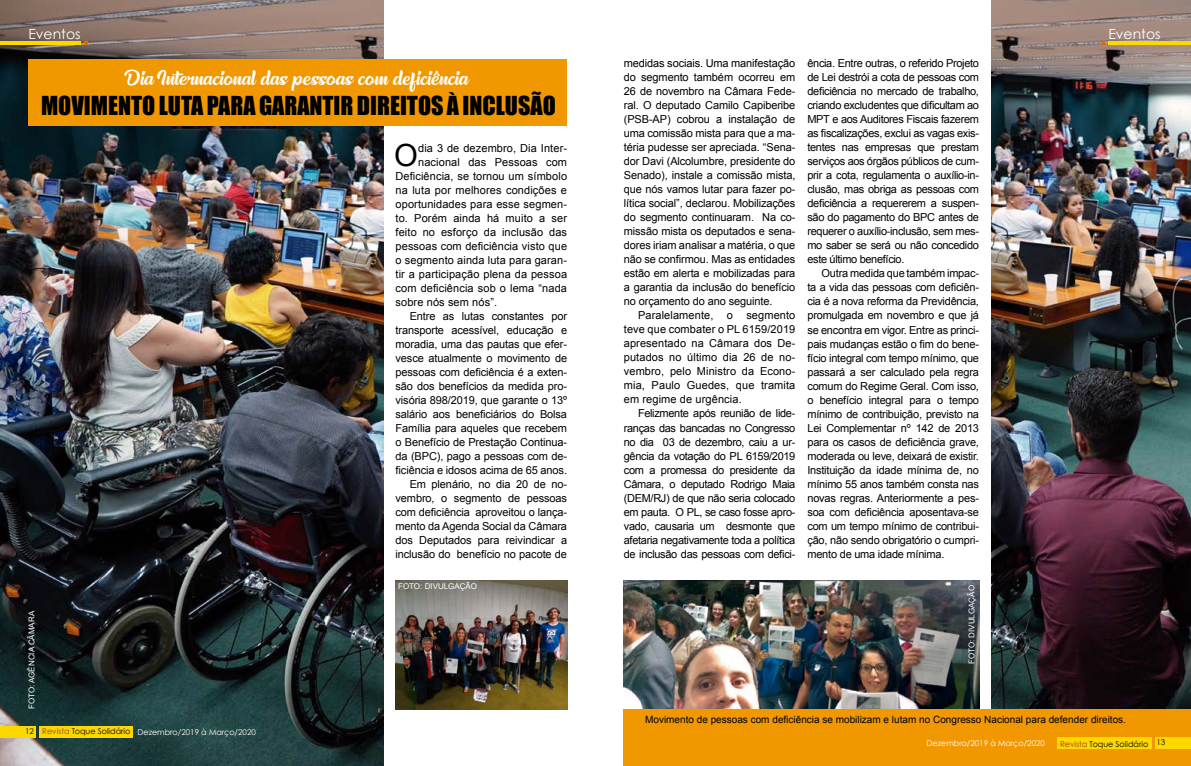
<style>
.page{position:relative;width:1191px;height:766px;background:#fff}
.page>*{position:absolute;margin:0;border:0;box-sizing:border-box;transform-origin:0 0}
.t1{font:30.6px "Arial";color:#000}
.t2{font:24px "Impact";color:#000}
.t3{font:18px "Realistica";color:#fff}
.t4{font:15.1px "Realistica";color:#fff}
.t5{font:14px "Century Gothic";color:#fff}
.t6{font:11px/14px "Arial";letter-spacing:-.01em;color:#000;text-align:justify}
.t7{font:11px "Arial";letter-spacing:.01em;color:#000}
.t8{font:10px "Arial";color:#000}
.t9{font:8px "Century Gothic";color:#fff}
.t10{font:8px "Arial";color:#fff}
.t11{font:8px "Century Gothic";color:#010200}
.s1{color:#010200}
.s2{color:#a33c25}
</style>
<div class="page">
<img style="left:0;top:0;width:383px;height:765px">
<img style="left:991px;top:0;width:200px;height:709px">
<img style="left:395px;top:580px;width:172px;height:129px">
<div style="left:28px;top:59px;width:539px;height:67px;background:#f19800"></div>
<div style="left:623px;top:709px;width:568px;height:56px;background:#f19800"></div>
<img style="left:623px;top:580px;width:356px;height:128px">
<hr style="left:0;top:41px;width:81px;height:3px;background:#fdd700">
<div style="left:0;top:726px;width:35px;height:11px;background:#fdd700"></div>
<div style="left:40px;top:726px;width:93px;height:11px;background:#fdd700"></div>
<hr style="left:1108px;top:41px;width:83px;height:3px;background:#fdd700">
<svg style="left:1101px;top:41px;width:4px;height:3px"></svg>
<div style="left:1057px;top:737px;width:94px;height:11px;background:#fdd700"></div>
<div style="left:1155px;top:737px;width:36px;height:11px;background:#fdd700"></div>
<p class="t5" style="left:28px;top:25px;width:54px">Eventos</p>
<h3 class="t3" style="left:128px;top:65px;width:343px">Dia Internacional das pessoas com deficiencia</h3>
<h3 class="t4" style="left:424px;top:78px;width:9px;rotate:-90deg">&gt;</h3>
<h2 class="t2" style="left:41px;top:87px;width:516px">MOVIMENTO LUTA PARA GARANTIR DIREITOS À INCLUSÃO</h2>
<h1 class="t1" style="left:394px;top:135px;width:25px">O</h1>
<p class="t7" style="left:418px;top:140px;width:150px">dia 3 de dezembro, Dia Inter-</p>
<p class="t7" style="left:418px;top:154px;width:150px">nacional das Pessoas com</p>
<p class="t7" style="left:395px;top:168px;width:173px">Deficiência, se tornou um símbolo</p>
<p class="t7" style="left:395px;top:182px;width:173px">na luta por melhores condições e</p>
<p class="t7" style="left:395px;top:196px;width:173px">oportunidades para esse segmen-</p>
<p class="t7" style="left:395px;top:210px;width:173px">to. Porém ainda há muito a ser</p>
<p class="t7" style="left:395px;top:224px;width:173px">feito no esforço da inclusão das</p>
<p class="t7" style="left:395px;top:238px;width:173px">pessoas com deficiência visto que</p>
<p class="t7" style="left:395px;top:252px;width:173px">o segmento ainda luta para garan-</p>
<p class="t7" style="left:395px;top:266px;width:173px">tir a participação plena da pessoa</p>
<p class="t7" style="left:395px;top:280px;width:173px">com deficiência sob o lema “nada</p>
<p class="t7" style="left:395px;top:294px;width:103px">sobre nós sem nós”.</p>
<p class="t6" style="left:410px;top:309px;width:159px">Entre as lutas constantes por</p>
<p class="t6" style="left:395px;top:323px;width:173px">transporte acessível, educação e</p>
<p class="t6" style="left:395px;top:337px;width:173px">moradia, uma das pautas que efer-</p>
<p class="t6" style="left:395px;top:351px;width:173px">vesce atualmente o movimento de</p>
<p class="t6" style="left:395px;top:365px;width:173px">pessoas com deficiência é a exten-</p>
<p class="t6" style="left:395px;top:379px;width:173px">são dos benefícios da medida pro-</p>
<p class="t6" style="left:395px;top:393px;width:173px">visória 898/2019, que garante o 13º</p>
<p class="t6" style="left:395px;top:407px;width:173px">salário aos beneficiários do Bolsa</p>
<p class="t6" style="left:395px;top:421px;width:173px">Família para aqueles que recebem</p>
<p class="t6" style="left:395px;top:435px;width:173px">o Benefício de Prestação Continua-</p>
<p class="t6" style="left:395px;top:449px;width:173px">da (BPC), pago a pessoas com de-</p>
<p class="t6" style="left:395px;top:463px;width:173px">ficiência e idosos acima de 65 anos.</p>
<p class="t6" style="left:410px;top:477px;width:159px">Em plenário, no dia 20 de no-</p>
<p class="t6" style="left:395px;top:491px;width:173px">vembro, o segmento de pessoas</p>
<p class="t6" style="left:395px;top:505px;width:173px">com deficiência aproveitou o lança-</p>
<p class="t6" style="left:395px;top:519px;width:173px">mento da Agenda Social da Câmara</p>
<p class="t6" style="left:395px;top:533px;width:173px">dos Deputados para reivindicar a</p>
<p class="t6" style="left:395px;top:547px;width:173px">inclusão do benefício no pacote de</p>
<p class="t6" style="left:624px;top:56px;width:173px">medidas sociais. Uma manifestação do segmento também ocorreu em 26 de novembro na Câmara Fede&shy;ral. O deputado Camilo Capiberibe (PSB-AP) cobrou a instalação de uma comissão mista para que a ma&shy;téria pudesse ser apreciada. “Sena&shy;dor Davi (Alcolumbre, presidente do Senado), instale a comissão mista, que nós vamos lutar para fazer po&shy;lítica social”, declarou. Mobilizações do segmento continuaram. Na co&shy;missão mista os deputados e sena&shy;dores iriam analisar a matéria, o que não se confirmou. Mas as entidades estão em alerta e mobilizadas para a garantia da inclusão do benefício no orçamento do ano seguinte.</p>
<p class="t6" style="left:624px;top:308px;width:173px;text-indent:14px">Paralelamente, o segmento teve que combater o PL 6159/2019 apresentado na Câmara dos De&shy;putados no último dia 26 de no&shy;vembro, pelo Ministro da Econo&shy;mia, Paulo Guedes, que tramita em regime de urgência.</p>
<p class="t6" style="left:624px;top:406px;width:173px;text-indent:14px">Felizmente após reunião de lide&shy;ranças das bancadas no Congresso no dia 03 de dezembro, caiu a ur&shy;gência da votação do PL 6159/2019 com a promessa do presidente da Câmara, o deputado Rodrigo Maia (DEM/RJ) de que não seria colocado em pauta. O PL, se caso fosse apro&shy;vado, causaria um desmonte que afetaria negativamente toda a política de inclusão das pessoas com defici-</p>
<p class="t6" style="left:807px;top:56px;width:173px">ência. Entre outras, o referido Projeto de Lei destrói a cota de pessoas com deficiência no mercado de trabalho, criando excludentes que dificultam ao MPT e aos Auditores Fiscais fazerem as fiscalizações, exclui as vagas exis&shy;tentes nas empresas que prestam serviços aos órgãos públicos de cum&shy;prir a cota, regulamenta o auxílio-in&shy;clusão, mas obriga as pessoas com deficiência a requererem a suspen&shy;são do pagamento do BPC antes de requerer o auxílio-inclusão, sem mes&shy;mo saber se será ou não concedido este último benefício.</p>
<p class="t6" style="left:807px;top:266px;width:173px;text-indent:14px">Outra medida que também impac&shy;ta a vida das pessoas com deficiên&shy;cia é a nova reforma da Previdência, promulgada em novembro e que já se encontra em vigor. Entre as princi&shy;pais mudanças estão o fim do bene&shy;fício integral com tempo mínimo, que passará a ser calculado pela regra comum do Regime Geral. Com isso, o benefício integral para o tempo mínimo de contribuição, previsto na Lei Complementar nº 142 de 2013 para os casos de deficiência grave, moderada ou leve, deixará de existir.<br>Instituição da idade mínima de, no mínimo 55 anos também consta nas novas regras. Anteriormente a pes&shy;soa com deficiência aposentava-se com um tempo mínimo de contribui&shy;ção, não sendo obrigatório o cumpri&shy;mento de uma idade mínima.</p>
<p class="t10" style="left:26px;top:709px;width:100px;rotate:-90deg">FOTO: AGÊNCIA CÂMARA</p>
<p class="t10" style="left:398px;top:581px;width:80px">FOTO: DIVULGAÇÃO</p>
<p class="t10" style="left:966px;top:664px;width:80px;rotate:-90deg">FOTO: DIVULGAÇÃO</p>
<p class="t5" style="left:1108px;top:25px;width:54px">Eventos</p>
<p class="t9" style="left:25px;top:727px;width:232px"><span class="s1">12</span> <span class="s2">Revista</span> <span class="s1">Toque Solidário</span> Dezembro/2019 à Março/2020</p>
<p class="t8" style="left:645px;top:713px;width:482px">Movimento de pessoas com deficiência se mobilizam e lutam no Congresso Nacional para defender direitos.</p>
<p class="t9" style="left:926px;top:738px;width:120px">Dezembro/2019 à Março/2020</p>
<p class="t11" style="left:1060px;top:738px;width:90px"><span class="s2">Revista</span> Toque Solidário</p>
<p class="t11" style="left:1157px;top:737px;width:10px">13</p>
</div>
